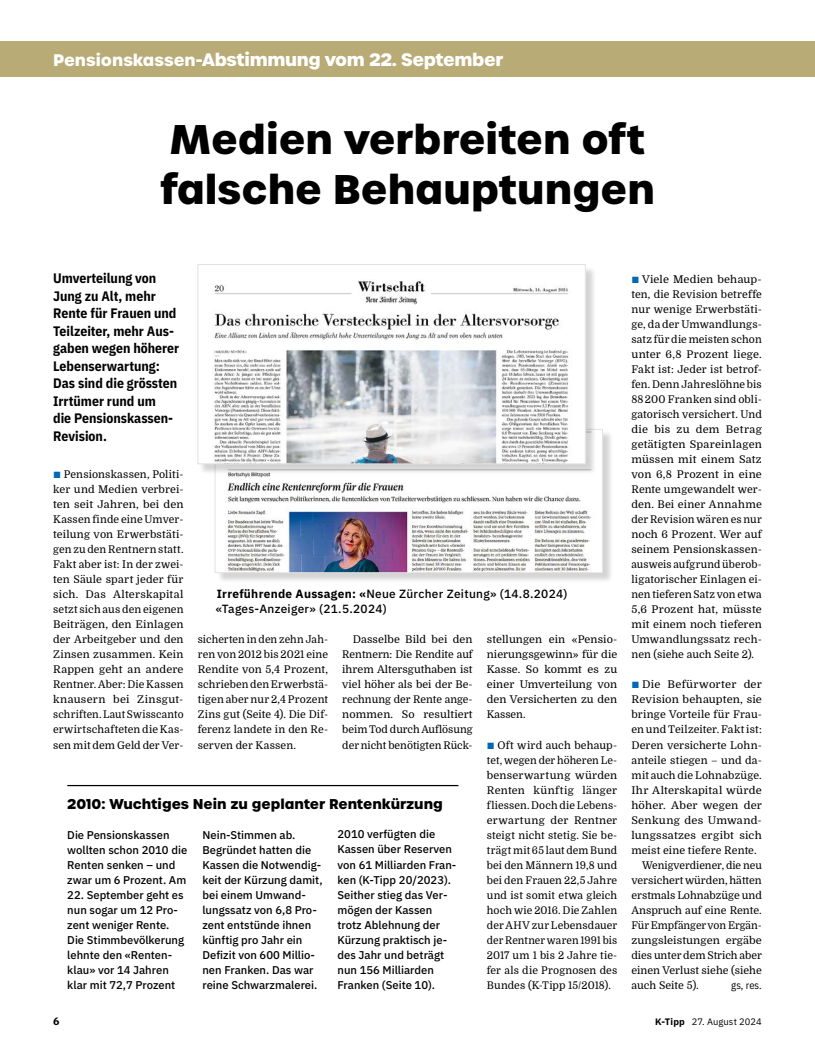
<style>
.page{position:relative;width:815px;height:1053px;background:#fff}
.page>*{position:absolute;margin:0;border:0;box-sizing:border-box;transform-origin:0 0}
.t1{font:700 40px/50px "Urbane";color:#000}
.t2{font:700 17.5px "Urbane";letter-spacing:-.02em;color:#fff}
.t3{font:700 13.75px/17.5px "IBM Plex Sans Cond";color:#000}
.t4{font:700 13.75px "Urbane";color:#000}
.t5{font:500 11.88px/15px "IBM Plex Sans";letter-spacing:.025em;color:#000}
.t6{font:500 11.25px/15px "IBM Plex Sans";color:#000}
.t7{font:10.62px/15px "Domine";letter-spacing:.005em;color:#000;text-align:justify}
.t8{font:10.62px/15px "Domine";letter-spacing:.005em;color:#000;text-align:justify;scale:.96 1}
.t9{font:10.62px "Domine";letter-spacing:.005em;color:#000;scale:1.04 1}
.t10{font:10.62px "IBM Plex Sans Cond";color:#000}
.t11{font:700 10.62px "IBM Plex Sans";color:#000}
.t12{font:9.38px "IBM Plex Sans";letter-spacing:.005em;color:#000}
.s1{font-size:16.25px}
.s2{font-family:"National";color:#0068b4}
.s3{font-weight:700}
</style>
<div class="page">
<hr style="left:67px;top:784px;width:391px;height:2px;background:#000">
<div style="left:0;top:41px;width:815px;height:35px;background:#b9ab76"></div>
<div style="left:217px;top:431px;width:396px;height:153px;background:#000;opacity:.17"></div>
<img style="left:217px;top:431px;width:384px;height:140px">
<div style="left:215px;top:429px;width:388px;height:144px;border:1px solid #e3e3e3"></div>
<div style="left:199px;top:266px;width:397px;height:209px;background:#000;opacity:.17"></div>
<img style="left:200px;top:266px;width:384px;height:196px">
<div style="left:198px;top:264px;width:388px;height:200px;border:1px solid #e1e1e1"></div>
<h2 class="t2" style="left:53px;top:47px;width:452px"><span class="s1">Pensionskassen</span>-Abstimmung vom 22. September</h2>
<h1 class="t1" style="left:160px;top:115px;width:496px">Medien verbreiten oft falsche Behauptungen</h1>
<p class="t3" style="left:53px;top:268px;width:128px">Umverteilung von<br>Jung zu Alt, mehr<br>Rente für Frauen und<br>Teilzeiter, mehr Aus&shy;gaben wegen höherer<br>Lebenserwartung:<br>Das sind die grössten<br>Irrtümer rund um<br>die Pensionskassen-<br>Revision.</p>
<p class="t7" style="left:53px;top:467px;width:132px"><span class="s2">■</span> Pensionskassen, Politi&shy;ker und Medien verbrei&shy;ten seit Jahren, bei den Kassen finde eine Umver&shy;teilung von Erwerbstäti&shy;gen zu den Rentnern statt.<br>Fakt aber ist: In der zwei&shy;ten Säule spart jeder für sich. Das Alterskapital setzt sich aus den eigenen Beiträgen, den Einlagen der Arbeitgeber und den Zinsen zusammen. Kein Rappen geht an andere Rentner. Aber: Die Kassen knausern bei Zinsgut&shy;schriften. Laut Swisscanto erwirtschafteten die Kas&shy;sen mit dem Geld der Ver-</p>
<p class="t5" style="left:216px;top:585px;width:353px"><span class="s3">Irreführende Aussagen: «</span>Neue Zürcher Zeitung» (14.8.2024) «Tages-Anzeiger» (21.5.2024)</p>
<p class="t8" style="left:198px;top:632px;width:137px">sicherten in den zehn Jah&shy;ren von 2012 bis 2021 eine Rendite von 5,4 Prozent, schrieben den Erwerbstä&shy;tigen aber nur 2,4 Prozent Zins gut (Seite 4). Die Dif&shy;ferenz landete in den Re&shy;serven der Kassen.</p>
<p class="t7" style="left:342px;top:632px;width:132px;text-indent:11px">Dasselbe Bild bei den Rentnern: Die Rendite auf ihrem Altersguthaben ist viel höher als bei der Be&shy;rechnung der Rente ange&shy;nommen. So resultiert beim Tod durch Auflösung der nicht benötigten Rück-</p>
<p class="t7" style="left:487px;top:632px;width:132px;text-align:left">stellungen ein «Pensio&shy;nierungsgewinn» für die<br>Kasse. So kommt es zu einer Umverteilung von den Versicherten zu den<br>Kassen.</p>
<p class="t7" style="left:487px;top:737px;width:132px"><span class="s2">■</span> Oft wird auch behaup&shy;tet, wegen der höheren Le&shy;benserwartung würden Renten künftig länger fliessen. Doch die Lebens&shy;erwartung der Rentner steigt nicht stetig. Sie be&shy;trägt mit 65 laut dem Bund bei den Männern 19,8 und bei den Frauen 22,5 Jahre und ist somit etwa gleich hoch wie 2016. Die Zahlen der AHV zur Lebensdauer der Rentner waren 1991 bis 2017 um 1 bis 2 Jahre tie&shy;fer als die Prognosen des Bundes (K-Tipp 15/2018).</p>
<p class="t4" style="left:67px;top:794px;width:377px">2010: Wuchtiges Nein zu geplanter Rentenkürzung</p>
<p class="t6" style="left:67px;top:826px;width:121px">Die Pensionskassen wollten schon 2010 die<br>Renten senken – und zwar um 6 Prozent. Am</p>
<p class="t6" style="left:67px;top:886px;width:118px">22. September geht es nun sogar um 12 Pro&shy;zent weniger Rente.<br>Die Stimmbevölkerung lehnte den «Renten&shy;klau» vor 14 Jahren klar mit 72,7 Prozent</p>
<p class="t6" style="left:202px;top:826px;width:122px">Nein-Stimmen ab.<br>Begründet hatten die<br>Kassen die Notwendig&shy;keit der Kürzung damit, bei einem Umwand&shy;lungssatz von 6,8 Pro&shy;zent entstünde ihnen künftig pro Jahr ein<br>Defizit von 600 Millio&shy;nen Franken. Das war reine Schwarzmalerei.</p>
<p class="t6" style="left:338px;top:826px;width:120px">2010 verfügten die<br>Kassen über Reserven von 61 Milliarden Fran&shy;ken (K-Tipp 20/2023).<br>Seither stieg das Ver&shy;mögen der Kassen trotz Ablehnung der<br>Kürzung praktisch je&shy;des Jahr und beträgt nun 156 Milliarden<br>Franken (Seite 10).</p>
<p class="t7" style="left:631px;top:272px;width:132px"><span class="s2">■</span> Viele Medien behaup&shy;ten, die Revision betreffe nur wenige Erwerbstäti&shy;ge, da der Umwandlungs&shy;satz für die meisten schon unter 6,8 Prozent liege.<br>Fakt ist: Jeder ist betrof&shy;fen. Denn Jahreslöhne bis 88200 Franken sind obli&shy;gatorisch versichert. Und die bis zu dem Betrag getätigten Spareinlagen müssen mit einem Satz von 6,8 Prozent in eine Rente umgewandelt wer&shy;den. Bei einer Annahme der Revision wären es nur noch 6 Prozent. Wer auf seinem Pensionskassen&shy;ausweis aufgrund überob&shy;ligatorischer Einlagen ei&shy;nen tieferen Satz von etwa 5,6 Prozent hat, müsste mit einem noch tieferen Umwandlungssatz rech&shy;nen (siehe auch Seite 2).</p>
<p class="t9" style="left:631px;top:678px;width:127px"><span class="s2">■</span> Die Befürworter der</p>
<p class="t9" style="left:631px;top:693px;width:127px">Revision behaupten, sie</p>
<p class="t7" style="left:631px;top:707px;width:132px">bringe Vorteile für Frau-</p>
<p class="t7" style="left:631px;top:722px;width:132px">en und Teilzeiter. Fakt ist:</p>
<p class="t7" style="left:631px;top:737px;width:132px">Deren versicherte Lohn-</p>
<p class="t7" style="left:631px;top:752px;width:132px">anteile stiegen – und da-</p>
<p class="t7" style="left:631px;top:767px;width:132px">mit auch die Lohnabzüge.</p>
<p class="t9" style="left:631px;top:783px;width:127px">Ihr Alterskapital würde</p>
<p class="t9" style="left:631px;top:798px;width:127px">höher. Aber wegen der</p>
<p class="t9" style="left:631px;top:813px;width:127px">Senkung des Umwand-</p>
<p class="t9" style="left:631px;top:828px;width:127px">lungssatzes ergibt sich</p>
<p class="t7" style="left:631px;top:842px;width:127px">meist eine tiefere Rente.</p>
<p class="t7" style="left:642px;top:857px;width:121px">Wenigverdiener, die neu</p>
<p class="t7" style="left:631px;top:872px;width:132px">versichert würden, hätten</p>
<p class="t7" style="left:631px;top:887px;width:132px">erstmals Lohnabzüge und</p>
<p class="t7" style="left:631px;top:902px;width:132px">Anspruch auf eine Rente.</p>
<p class="t7" style="left:631px;top:917px;width:132px">Für Empfänger von Ergän-</p>
<p class="t9" style="left:631px;top:933px;width:127px">zungsleistungen ergäbe</p>
<p class="t7" style="left:631px;top:947px;width:132px">dies unter dem Strich aber</p>
<p class="t7" style="left:631px;top:962px;width:132px">einen Verlust siehe (siehe</p>
<p class="t7" style="left:631px;top:977px;width:69px">auch Seite 5).</p>
<p class="t10" style="left:731px;top:976px;width:32px">gs, res.</p>
<p class="t11" style="left:53px;top:1012px;width:8px">6</p>
<p class="t12" style="left:655px;top:1014px;width:108px"><span class="s3">K-Tipp</span> 27. August 2024</p>
</div>
